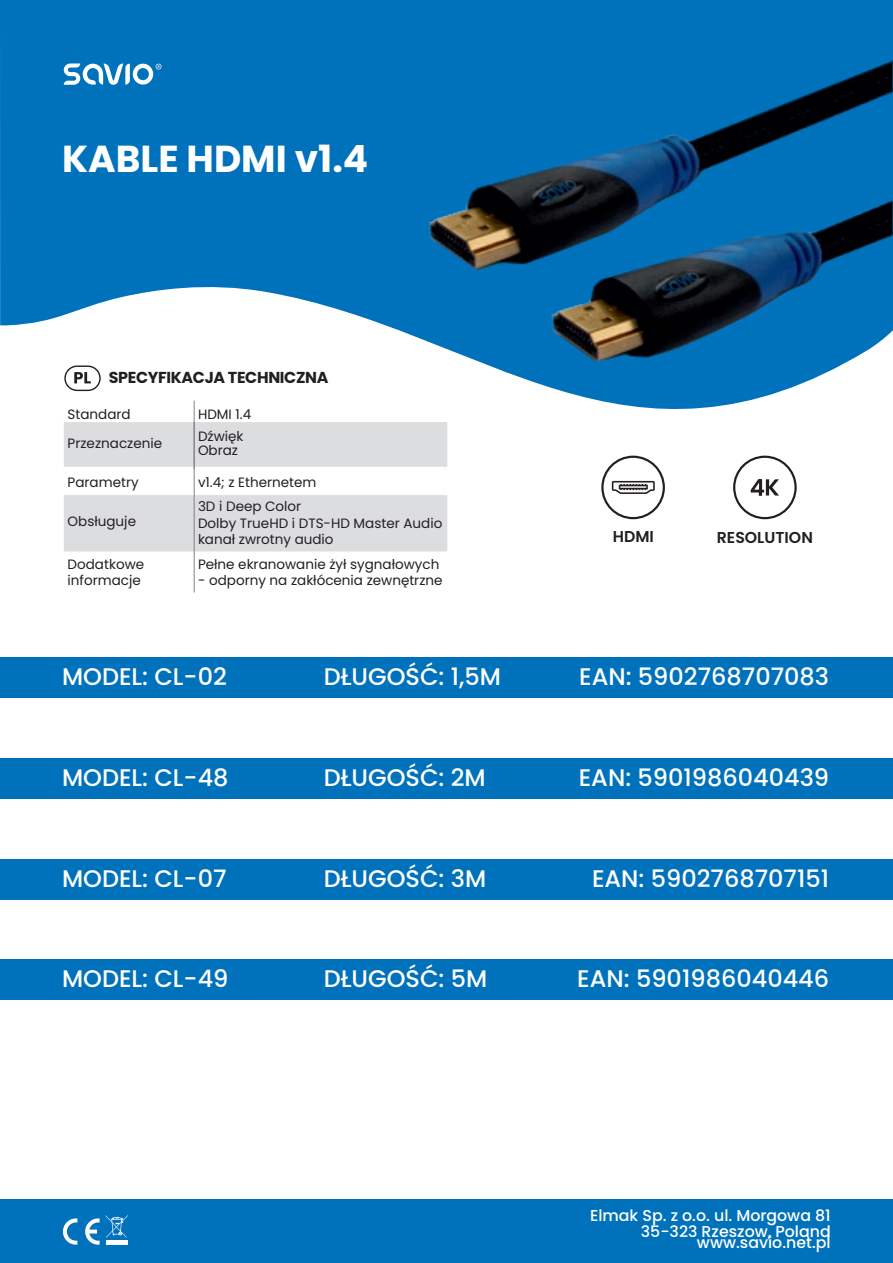
<style>
.page{position:relative;width:893px;height:1263px;background:#fff}
.page>*{position:absolute;margin:0;border:0;box-sizing:border-box;transform-origin:0 0}
.t1{font:700 37.5px "Poppins";color:#fff}
.t2{font:500 24px "Poppins";color:#fff}
.t3{font:700 15.9px "Poppins";letter-spacing:-.02em;color:#231f20}
.t4{font:500 15.75px/15.8px "Poppins";color:#fff;text-align:right}
.t5{font:600 15.75px "Poppins";color:#231f20}
.t6{font:13.5px/16.2px "Poppins";color:#231f20}
</style>
<div class="page">
<svg style="left:0;top:0;width:893px;height:495px;fill:#0072bc"></svg>
<svg style="left:64px;top:63px;width:97px;height:22px"></svg>
<div style="left:0;top:1199px;width:893px;height:64px;background:#0072bc"></div>
<img style="left:400px;top:44px;width:493px;height:399px">
<svg style="left:74px;top:372px;width:17px;height:11px"></svg>
<div style="left:64px;top:365px;width:37px;height:26px;border:1px solid #231f20;border-radius:12px"></div>
<svg style="left:64px;top:422px;width:383px;height:129px;fill:#dcdddf"></svg>
<hr style="left:194px;top:401px;width:1px;height:68px;background:#808285">
<hr style="left:194px;top:467px;width:1px;height:46px;background:#808285">
<hr style="left:194px;top:513px;width:1px;height:46px;background:#808285">
<hr style="left:194px;top:559px;width:1px;height:33px;background:#808285">
<svg style="left:751px;top:479px;width:28px;height:17px"></svg>
<div style="left:733px;top:456px;width:64px;height:63px;border:2px solid #231f20;border-radius:50%"></div>
<div style="left:0;top:658px;width:893px;height:40px;background:#0072bc"></div>
<div style="left:0;top:758px;width:893px;height:40px;background:#0072bc"></div>
<div style="left:0;top:859px;width:893px;height:40px;background:#0072bc"></div>
<div style="left:0;top:960px;width:893px;height:40px;background:#0072bc"></div>
<svg style="left:63px;top:1218px;width:14px;height:27px"></svg>
<svg style="left:85px;top:1215px;width:43px;height:30px"></svg>
<div style="left:106px;top:1240px;width:21px;height:5px;background:#fff"></div>
<div style="left:601px;top:456px;width:64px;height:63px;border:2px solid #231f20;border-radius:50%"></div>
<svg style="left:612px;top:481px;width:43px;height:13px"></svg>
<h1 class="t1" style="left:62px;top:137px;width:308px">KABLE HDMI v1.4</h1>
<p class="t3" style="left:109px;top:369px;width:221px">SPECYFIKACJA TECHNICZNA</p>
<p class="t6" style="left:68px;top:406px;width:65px">Standard</p>
<p class="t6" style="left:198px;top:406px;width:55px">HDMI 1.4</p>
<p class="t6" style="left:68px;top:435px;width:96px">Przeznaczenie</p>
<p class="t6" style="left:198px;top:430px;width:47px;line-height:13.5px">Dźwięk<br>Obraz</p>
<p class="t6" style="left:68px;top:474px;width:73px">Parametry</p>
<p class="t6" style="left:198px;top:474px;width:120px">v1.4; z Ethernetem</p>
<p class="t6" style="left:68px;top:513px;width:70px">Obsługuje</p>
<p class="t6" style="left:198px;top:499px;width:246px">3D i Deep Color<br>Dolby TrueHD i DTS-HD Master Audio kanał zwrotny audio</p>
<p class="t6" style="left:68px;top:556px;width:78px">Dodatkowe informacje</p>
<p class="t6" style="left:198px;top:556px;width:243px">Pełne ekranowanie żył sygnałowych</p>
<p class="t6" style="left:198px;top:573px;width:246px">- odporny na zakłócenia zewnętrzne</p>
<p class="t5" style="left:613px;top:527px;width:43px">HDMI</p>
<p class="t5" style="left:717px;top:528px;width:98px">RESOLUTION</p>
<h2 class="t2" style="left:62px;top:663px;width:166px">MODEL: CL-02</h2>
<h2 class="t2" style="left:324px;top:663px;width:179px">DŁUGOŚĆ: 1,5M</h2>
<h2 class="t2" style="left:579px;top:663px;width:252px">EAN: 5902768707083</h2>
<h2 class="t2" style="left:62px;top:764px;width:168px">MODEL: CL-48</h2>
<h2 class="t2" style="left:324px;top:764px;width:163px">DŁUGOŚĆ: 2M</h2>
<h2 class="t2" style="left:579px;top:764px;width:252px">EAN: 5901986040439</h2>
<h2 class="t2" style="left:62px;top:864px;width:166px">MODEL: CL-07</h2>
<h2 class="t2" style="left:324px;top:864px;width:164px">DŁUGOŚĆ: 3M</h2>
<h2 class="t2" style="left:592px;top:864px;width:239px">EAN: 5902768707151</h2>
<h2 class="t2" style="left:62px;top:965px;width:168px">MODEL: CL-49</h2>
<h2 class="t2" style="left:324px;top:965px;width:165px">DŁUGOŚĆ: 5M</h2>
<h2 class="t2" style="left:577px;top:965px;width:253px">EAN: 5901986040446</h2>
<p class="t4" style="left:590px;top:1207px;width:242px">Elmak Sp. z o.o. ul. Morgowa 81<br>35-323 Rzeszow, Poland</p>
<p class="t4" style="left:697px;top:1234px;width:135px">www.savio.net.pl</p>
</div>
